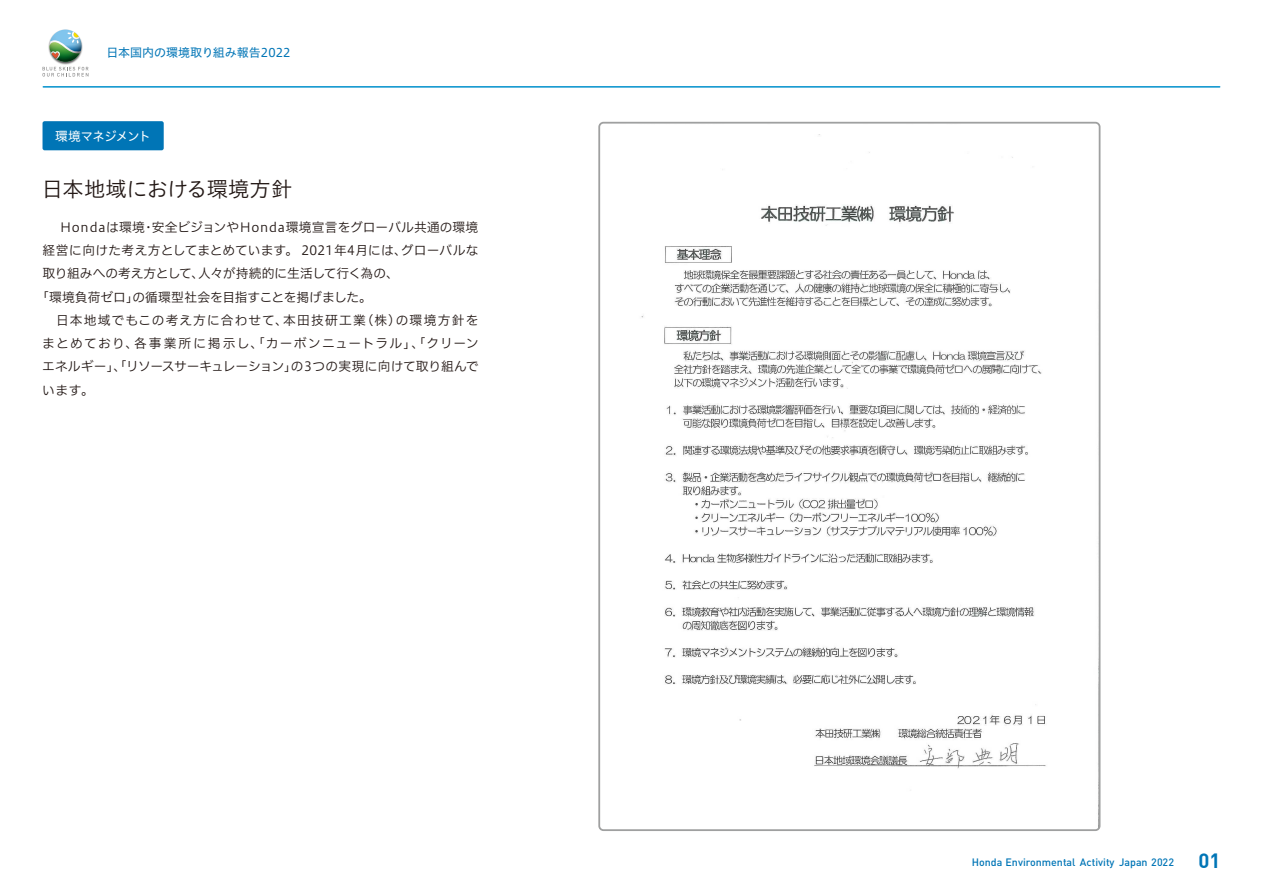
<style>
.page{position:relative;width:1263px;height:893px;background:#fff}
.page>*{position:absolute;margin:0;border:0;box-sizing:border-box;transform-origin:0 0}
.t1{font:21.3px "Hiragino UD Sans Std W3";letter-spacing:-.01em;color:#231815}
.t2{font:12.75px "Hiragino UD Sans F Std N W3";letter-spacing:.02em;color:#231815}
.t3{font:12.75px "Hiragino UD Sans F Std N W3";color:#231815}
.t4{font:12.75px "Hiragino UD Sans F Std N W3";letter-spacing:.1em;color:#231815}
.t5{font:12.75px "Hiragino UD Sans F Std N W3";letter-spacing:.085em;color:#231815}
.t6{font:12.75px "Hiragino UD Sans F Std N W3";letter-spacing:-.005em;color:#231815}
.t7{font:12.75px "Hiragino UD Sans Std W4";letter-spacing:-.07em;color:#fff}
.t8{font:12px "Hiragino UD Sans Std W4";color:#0075b6}
.t9{font:500 10.65px "DIN";color:#0075b6}
.s1{font-weight:700;font-size:20.25px}
</style>
<div class="page">
<div style="left:597px;top:120px;width:511px;height:718px;background:linear-gradient(to right,#fff,#fff)"></div>
<img style="left:601px;top:125px;width:496px;height:703px">
<div style="left:598px;top:122px;width:502px;height:709px;border:2px solid #9fa0a0;border-radius:4px"></div>
<hr style="left:43px;top:86px;width:1177px;height:2px;background:#0090cc">
<div style="left:43px;top:121px;width:121px;height:29px;background:#0075b6;border-radius:2px"></div>
<svg style="left:43px;top:30px;width:45px;height:47px"></svg>
<p class="t8" style="left:106px;top:43px;width:186px">日本国内の環境取り組み報告2022</p>
<p class="t7" style="left:55px;top:126px;width:97px">環境マネジメント</p>
<h1 class="t1" style="left:42px;top:173px;width:252px">日本地域における環境方針</h1>
<p class="t2" style="left:60px;top:217px;width:420px">Hondaは環境・安全ビジョンやHonda環境宣言をグローバル共通の環境</p>
<p class="t2" style="left:43px;top:241px;width:438px">経営に向けた考え方としてまとめています。 2021年4月には、グローバルな</p>
<p class="t6" style="left:43px;top:264px;width:358px">取り組みへの考え方として、人々が持続的に生活して行く為の、</p>
<p class="t3" style="left:36px;top:287px;width:337px">「環境負荷ゼロ」の循環型社会を目指すことを掲げました。</p>
<p class="t5" style="left:43px;top:310px;width:437px">　日本地域でもこの考え方に合わせて、本田技研工業（株）の環境方針を</p>
<p class="t4" style="left:42px;top:334px;width:438px">まとめており、各事業所に掲示し、「カーボンニュートラル」、「クリーン</p>
<p class="t3" style="left:42px;top:357px;width:438px">エネルギー」、「リソースサーキュレーション」の3つの実現に向けて取り組んで</p>
<p class="t2" style="left:42px;top:380px;width:53px">います。</p>
<p class="t9" style="left:972px;top:855px;width:250px">Honda Environmental Activity Japan 2022 <span class="s1">01</span></p>
</div>
